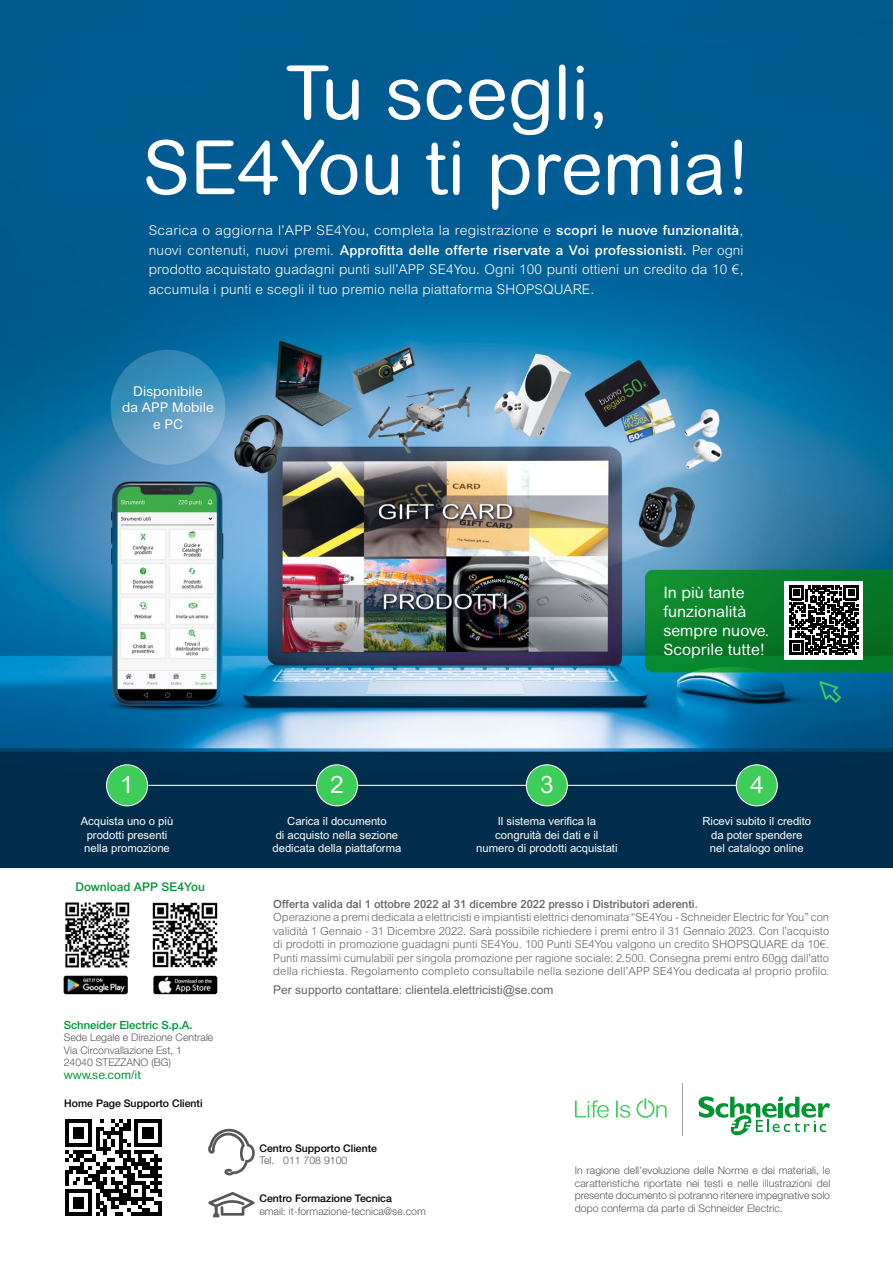
<style>
.page{position:relative;width:893px;height:1263px;background:#fff}
.page>*{position:absolute;margin:0;border:0;box-sizing:border-box;transform-origin:0 0}
.t1{font:75px/75px "Arial Rounded MT Pro";color:#fff;text-align:center}
.t2{font:24px "Arial Rounded MT Pro";color:#fff}
.t3{font:15.75px/18.8px "Arial Rounded MT Pro";color:#fff}
.t4{font:300 13.5px/19.5px "Arial MT Std";letter-spacing:.01em;color:#fff;text-align:justify}
.t5{font:13.5px/16.5px "Arial Rounded MT Pro";color:#fff;text-align:center}
.t6{font:12px "Arial MT Std";color:#626469}
.t7{font:500 12px "Arial MT Std";color:#009530}
.t8{font:12px "Arial Rounded MT Pro";color:#009530}
.t9{font:300 11.25px/13.5px "Arial MT Std";letter-spacing:.01em;color:#626469;text-align:justify}
.t10{font:11.25px/13.5px "Arial MT Std";color:#fff;text-align:center}
.t11{font:500 11.25px "Arial MT Std";color:#626469}
.t12{font:500 11.25px "Helvetica Neue LT Std";color:#009530}
.t13{font:300 10.5px/12.6px "Helvetica Neue LT Std";color:#575756}
.t14{font:500 10.5px "Helvetica Neue LT Std";color:#000}
.s1{font-weight:500}
</style>
<div class="page">
<img style="left:0;top:0;width:893px;height:867px">
<img style="left:64px;top:976px;width:64px;height:18px">
<img style="left:65px;top:902px;width:65px;height:66px">
<img style="left:153px;top:976px;width:64px;height:18px">
<img style="left:152px;top:902px;width:66px;height:66px">
<hr style="left:148px;top:785px;width:168px;height:1px;background:#fff">
<hr style="left:357px;top:785px;width:169px;height:1px;background:#fff">
<hr style="left:568px;top:785px;width:168px;height:1px;background:#fff">
<div style="left:107px;top:765px;width:41px;height:41px;background:#3dcd58;border-radius:50%"></div>
<div style="left:106px;top:764px;width:42px;height:42px;border:1px solid #fff;border-radius:50%"></div>
<div style="left:316px;top:765px;width:41px;height:41px;background:#3dcd58;border-radius:50%"></div>
<div style="left:316px;top:764px;width:42px;height:42px;border:1px solid #fff;border-radius:50%"></div>
<div style="left:526px;top:765px;width:41px;height:41px;background:#3dcd58;border-radius:50%"></div>
<div style="left:526px;top:764px;width:42px;height:42px;border:1px solid #fff;border-radius:50%"></div>
<div style="left:736px;top:765px;width:41px;height:41px;background:#3dcd58;border-radius:50%"></div>
<div style="left:736px;top:764px;width:42px;height:42px;border:1px solid #fff;border-radius:50%"></div>
<svg style="left:645px;top:570px;width:248px;height:102px;background:#217a3a"></svg>
<svg style="left:111px;top:350px;width:114px;height:115px;background:#4c94bd"></svg>
<svg style="left:819px;top:681px;width:22px;height:22px"></svg>
<svg style="left:575px;top:1100px;width:34px;height:18px"></svg>
<svg style="left:616px;top:1100px;width:14px;height:18px"></svg>
<svg style="left:636px;top:1098px;width:31px;height:20px"></svg>
<svg style="left:698px;top:1096px;width:132px;height:40px"></svg>
<hr style="left:682px;top:1083px;width:1px;height:53px;background:#9fa0a4">
<svg style="left:208px;top:1192px;width:47px;height:25px"></svg>
<svg style="left:208px;top:1129px;width:47px;height:47px"></svg>
<svg style="left:65px;top:1119px;width:97px;height:97px"></svg>
<h1 class="t1" style="left:142px;top:58px;width:610px">Tu scegli,<br>SE4You ti premia!</h1>
<p class="t4" style="left:149px;top:221px;width:596px">Scarica o aggiorna l’APP SE4You, completa la registrazione e <span class="s1">scopri le nuove funzionalità</span>, nuovi contenuti, nuovi premi. <span class="s1">Approfitta delle offerte riservate a Voi professionisti.</span> Per ogni prodotto acquistato guadagni punti sull’APP SE4You. Ogni 100 punti ottieni un credito da 10 €, accumula i punti e scegli il tuo premio nella piattaforma SHOPSQUARE.</p>
<p class="t5" style="left:122px;top:383px;width:93px">Disponibile<br>da APP Mobile e PC</p>
<h3 class="t3" style="left:663px;top:584px;width:107px">In più tante funzionalità sempre nuove.<br>Scoprile tutte!</h3>
<h2 class="t2" style="left:120px;top:771px;width:15px">1</h2>
<h2 class="t2" style="left:330px;top:771px;width:15px">2</h2>
<h2 class="t2" style="left:540px;top:771px;width:15px">3</h2>
<h2 class="t2" style="left:750px;top:771px;width:15px">4</h2>
<p class="t10" style="left:81px;top:815px;width:94px">Acquista uno o più prodotti presenti nella promozione</p>
<p class="t10" style="left:476px;top:815px;width:143px">Il sistema verifica la congruità dei dati e il numero di prodotti acquistati</p>
<p class="t10" style="left:702px;top:815px;width:110px">Ricevi subito il credito da poter spendere nel catalogo online</p>
<p class="t10" style="left:273px;top:815px;width:130px">Carica il documento<br>di acquisto nella sezione dedicata della piattaforma</p>
<p class="t7" style="left:76px;top:880px;width:131px">Download APP SE4You</p>
<p class="t12" style="left:64px;top:1018px;width:130px">Schneider Electric S.p.A.</p>
<p class="t13" style="left:64px;top:1031px;width:151px">Sede Legale e Direzione Centrale<br>Via Circonvallazione Est, 1<br>24040 STEZZANO (BG)</p>
<p class="t8" style="left:64px;top:1068px;width:79px">www.se.com/it</p>
<p class="t14" style="left:64px;top:1096px;width:140px">Home Page Supporto Clienti</p>
<p class="t11" style="left:273px;top:897px;width:426px">Offerta valida dal 1 ottobre 2022 al 31 dicembre 2022 presso i Distributori aderenti.</p>
<p class="t9" style="left:273px;top:910px;width:557px">Operazione a premi dedicata a elettricisti e impiantisti elettrici denominata “SE4You - Schneider Electric for You” con validità 1 Gennaio - 31 Dicembre 2022. Sarà possibile richiedere i premi entro il 31 Gennaio 2023. Con l’acquisto di prodotti in promozione guadagni punti SE4You. 100 Punti SE4You valgono un credito SHOPSQUARE da 10€.<br>Punti massimi cumulabili per singola promozione per ragione sociale: 2.500. Consegna premi entro 60gg dall’atto della richiesta. Regolamento completo consultabile nella sezione dell’APP SE4You dedicata al proprio profilo.</p>
<p class="t6" style="left:273px;top:983px;width:282px">Per supporto contattare: clientela.elettricisti@se.com</p>
<p class="t14" style="left:259px;top:1141px;width:119px">Centro Supporto Cliente</p>
<p class="t13" style="left:259px;top:1154px;width:89px">Tel. 011 708 9100</p>
<p class="t14" style="left:259px;top:1192px;width:134px">Centro Formazione Tecnica</p>
<p class="t13" style="left:259px;top:1204px;width:168px">email: it-formazione-tecnica@se.com</p>
<p class="t13" style="left:575px;top:1164px;width:257px;text-align:justify">In ragione dell’evoluzione delle Norme e dei materiali, le caratteristiche riportate nei testi e nelle illustrazioni del presente documento si potranno ritenere impegnative solo dopo conferma da parte di Schneider Electric.</p>
</div>
